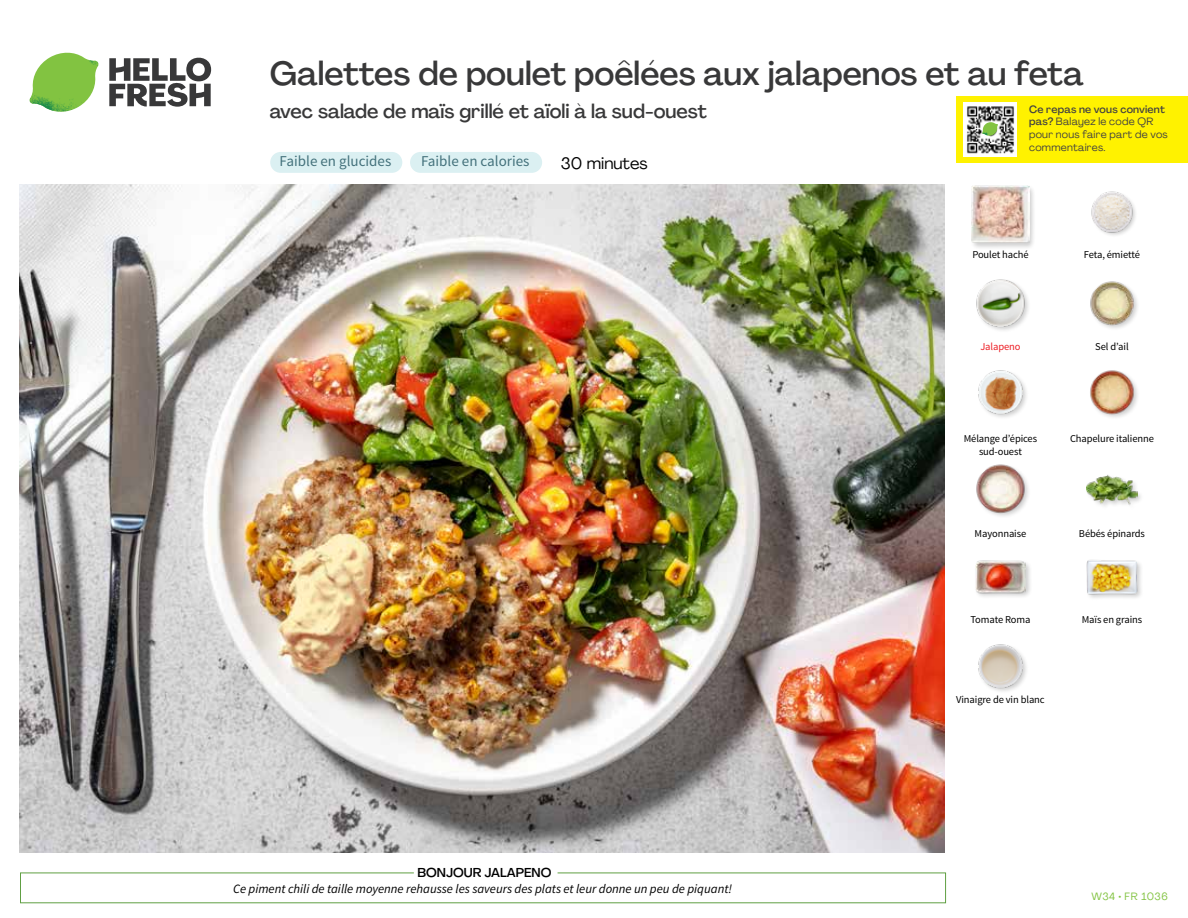
<style>
.page{position:relative;width:1188px;height:918px;background:#fff}
.page>*{position:absolute;margin:0;border:0;box-sizing:border-box;transform-origin:0 0}
.t1{font:500 33px "Agrandir";color:#383839}
.t2{font:500 19.5px "Agrandir";color:#383839}
.t3{font:16.5px "Agrandir";color:#000}
.t4{font:15px "Source Sans Pro";color:#43717b}
.t5{font:italic 12.75px "Source Sans Pro";color:#000}
.t6{font:500 12.75px "Agrandir";color:#000}
.t7{font:10.5px/13.5px "Source Sans Pro";letter-spacing:-.01em;color:#000;text-align:center}
.t8{font:10.5px/12.8px "Agrandir";letter-spacing:.02em;color:#414042}
.t9{font:10.5px "Agrandir";letter-spacing:.05em;color:#82c341}
.t10{font:10.5px "Source Sans Pro";letter-spacing:-.01em;color:#ed1d24}
.s1{font-weight:500}
</style>
<div class="page">
<svg style="left:109px;top:57px;width:102px;height:50px"></svg>
<svg style="left:34px;top:53px;width:62px;height:40px"></svg>
<img style="left:67px;top:53px;width:32px;height:26px">
<img style="left:33px;top:75px;width:59px;height:11px">
<img style="left:29px;top:79px;width:61px;height:33px">
<img style="left:65px;top:86px;width:27px;height:25px">
<div style="left:20px;top:873px;width:926px;height:30px;border:1px solid #609f43"></div>
<div style="left:414px;top:865px;width:144px;height:15px;background:#fff"></div>
<img style="left:20px;top:185px;width:924px;height:668px">
<div style="left:410px;top:152px;width:132px;height:21px;background:#dbf0f2;border-radius:10px"></div>
<div style="left:270px;top:152px;width:132px;height:21px;background:#dbf0f2;border-radius:10px"></div>
<img style="left:978px;top:644px;width:49px;height:48px">
<img style="left:1086px;top:560px;width:55px;height:38px">
<div style="left:974px;top:559px;width:59px;height:41px;background:#000;opacity:.2"></div>
<img style="left:975px;top:559px;width:51px;height:41px">
<div style="left:1085px;top:474px;width:59px;height:37px;background:#000;opacity:.2"></div>
<img style="left:1087px;top:474px;width:50px;height:37px">
<img style="left:976px;top:464px;width:53px;height:52px">
<img style="left:1090px;top:370px;width:48px;height:48px">
<img style="left:978px;top:370px;width:49px;height:48px">
<img style="left:1090px;top:281px;width:48px;height:48px">
<img style="left:976px;top:279px;width:53px;height:52px">
<img style="left:1091px;top:191px;width:45px;height:45px">
<div style="left:970px;top:184px;width:66px;height:66px;background:#000;opacity:.2"></div>
<img style="left:972px;top:186px;width:57px;height:57px">
<div style="left:956px;top:96px;width:232px;height:67px;background:#fff200"></div>
<img style="left:964px;top:102px;width:52px;height:54px">
<svg style="left:982px;top:122px;width:16px;height:14px"></svg>
<h1 class="t1" style="left:270px;top:53px;width:816px">Galettes de poulet poêlées aux jalapenos et au feta</h1>
<h2 class="t2" style="left:270px;top:99px;width:439px">avec salade de maïs grillé et aïoli à la sud-ouest</h2>
<h3 class="t4" style="left:280px;top:151px;width:113px">Faible en glucides</h3>
<h3 class="t3" style="left:561px;top:153px;width:88px">30 minutes</h3>
<p class="t8" style="left:1029px;top:103px;width:140px"><span class="s1">Ce repas ne vous convient pas?</span> Balayez le code QR pour nous faire part de vos commentaires.</p>
<h3 class="t4" style="left:421px;top:151px;width:110px">Faible en calories</h3>
<p class="t6" style="left:418px;top:864px;width:135px">BONJOUR JALAPENO</p>
<p class="t5" style="left:233px;top:881px;width:501px">Ce piment chili de taille moyenne rehausse les saveurs des plats et leur donne un peu de piquant!</p>
<p class="t7" style="left:972px;top:248px;width:58px">Poulet haché</p>
<p class="t7" style="left:1084px;top:248px;width:58px">Feta, émietté</p>
<p class="t10" style="left:980px;top:340px;width:42px">Jalapeno</p>
<p class="t7" style="left:1095px;top:340px;width:35px">Sel d’ail</p>
<p class="t7" style="left:964px;top:432px;width:75px">Mélange d’épices sud-ouest</p>
<p class="t7" style="left:975px;top:527px;width:53px">Mayonnaise</p>
<p class="t7" style="left:1070px;top:432px;width:85px">Chapelure italienne</p>
<p class="t7" style="left:1079px;top:527px;width:68px">Bébés épinards</p>
<p class="t7" style="left:970px;top:613px;width:62px">Tomate Roma</p>
<p class="t7" style="left:956px;top:693px;width:90px">Vinaigre de vin blanc</p>
<p class="t7" style="left:1082px;top:613px;width:62px">Maïs en grains</p>
<p class="t9" style="left:1091px;top:890px;width:78px">W34 • FR 1036</p>
</div>
